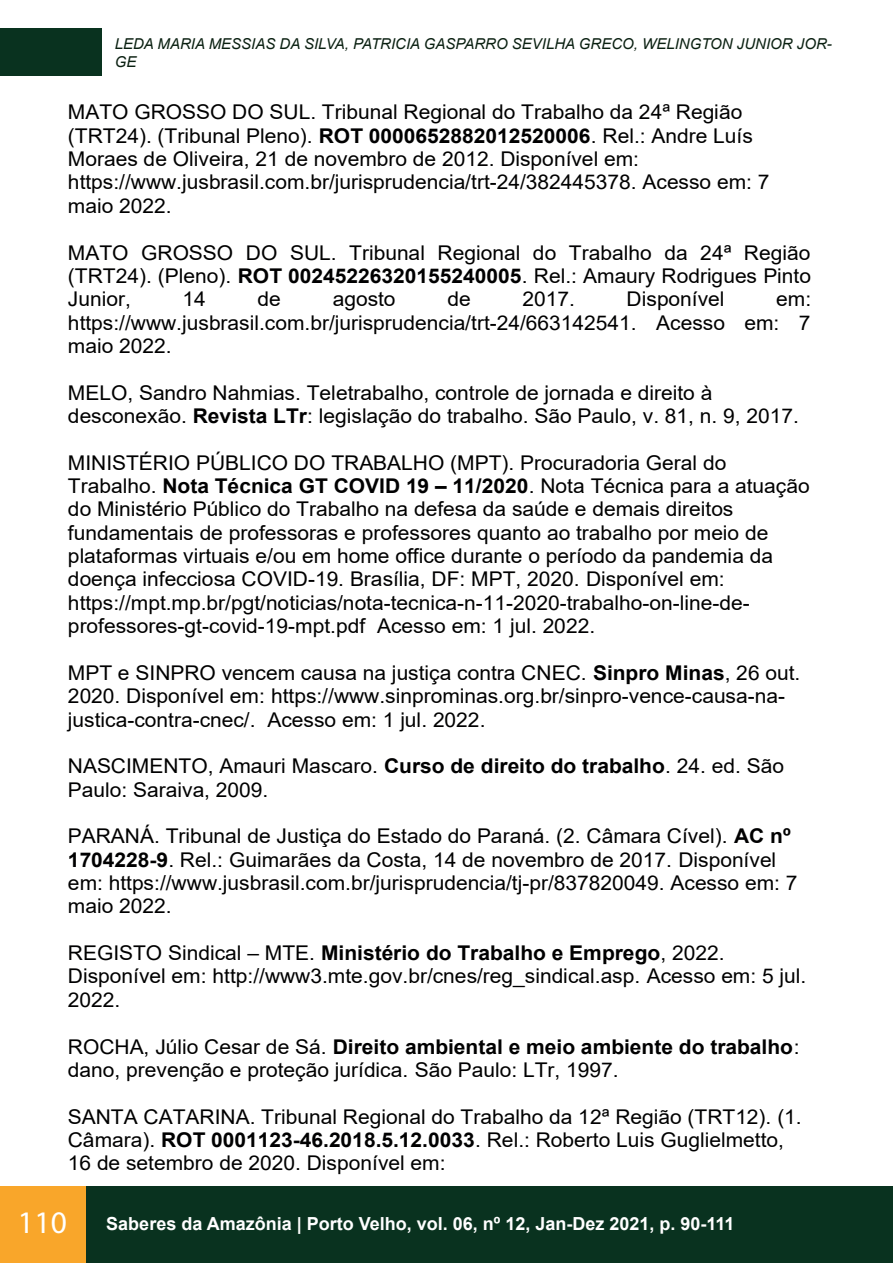
<style>
.page{position:relative;width:893px;height:1263px;background:#fff}
.page>*{position:absolute;margin:0;border:0;box-sizing:border-box;transform-origin:0 0}
.t1{font:20.25px/23.4px "Arial";color:#000001}
.t2{font:700 18px "Arial";color:#fff}
.t3{font:italic 15px/18px "Arial";color:#0a2011}
.s1{font-weight:700}
.s2{font-family:"Myriad Pro";font-weight:400;font-size:31.5px}
</style>
<div class="page">
<div style="left:0;top:28px;width:101px;height:48px;background:#09321f"></div>
<div style="left:0;top:1186px;width:893px;height:77px;background:#09321f"></div>
<div style="left:0;top:1186px;width:85px;height:77px;background:#f9a62a"></div>
<p class="t3" style="left:115px;top:34px;width:719px">LEDA MARIA MESSIAS DA SILVA, PATRICIA GASPARRO SEVILHA GRECO, WELINGTON JUNIOR JOR-<br>GE</p>
<p class="t1" style="left:68px;top:101px;width:703px">MATO GROSSO DO SUL. Tribunal Regional do Trabalho da 24ª Região (TRT24). (Tribunal Pleno). <span class="s1">ROT 0000652882012520006</span>. Rel.: Andre Luís Moraes de Oliveira, 21 de novembro de 2012. Disponível em: https://www.jusbrasil.com.br/jurisprudencia/trt-24/382445378. Acesso em: 7 maio 2022.</p>
<p class="t1" style="left:68px;top:241px;width:745px;text-align:justify">MATO GROSSO DO SUL. Tribunal Regional do Trabalho da 24ª Região (TRT24). (Pleno). <span class="s1">ROT 00245226320155240005</span>. Rel.: Amaury Rodrigues Pinto Junior,</p>
<p class="t1" style="left:183px;top:288px;width:25px">14</p>
<p class="t1" style="left:258px;top:288px;width:25px">de</p>
<p class="t1" style="left:333px;top:288px;width:64px">agosto</p>
<p class="t1" style="left:447px;top:288px;width:25px">de</p>
<p class="t1" style="left:522px;top:288px;width:54px">2017.</p>
<p class="t1" style="left:627px;top:288px;width:99px">Disponível</p>
<p class="t1" style="left:68px;top:288px;width:745px;text-align:justify;text-indent:708px">em: https://www.jusbrasil.com.br/jurisprudencia/trt-24/663142541. Acesso em: 7 maio 2022.</p>
<p class="t1" style="left:68px;top:381px;width:732px">MELO, Sandro Nahmias. Teletrabalho, controle de jornada e direito à desconexão. <span class="s1">Revista LTr</span>: legislação do trabalho. São Paulo, v. 81, n. 9, 2017.</p>
<p class="t1" style="left:68px;top:451px;width:743px">MINISTÉRIO PÚBLICO DO TRABALHO (MPT). Procuradoria Geral do Trabalho. <span class="s1">Nota Técnica GT COVID 19 – 11/2020</span>. Nota Técnica para a atuação do Ministério Público do Trabalho na defesa da saúde e demais direitos fundamentais de professoras e professores quanto ao trabalho por meio de plataformas virtuais e/ou em home office durante o período da pandemia da doença infecciosa COVID-19. Brasília, DF: MPT, 2020. Disponível em: https://mpt.mp.br/pgt/noticias/nota-tecnica-n-11-2020-trabalho-on-line-de&shy;professores-gt-covid-19-mpt.pdf Acesso em: 1 jul. 2022.</p>
<p class="t1" style="left:68px;top:661px;width:734px">MPT e SINPRO vencem causa na justiça contra CNEC. <span class="s1">Sinpro Minas</span>, 26 out.<br>2020. Disponível em: https://www.sinprominas.org.br/sinpro-vence-causa-na&shy;justica-contra-cnec/. Acesso em: 1 jul. 2022.</p>
<p class="t1" style="left:68px;top:755px;width:718px">NASCIMENTO, Amauri Mascaro. <span class="s1">Curso de direito do trabalho</span>. 24. ed. São<br>Paulo: Saraiva, 2009.</p>
<p class="t1" style="left:68px;top:825px;width:731px">PARANÁ. Tribunal de Justiça do Estado do Paraná. (2. Câmara Cível). <span class="s1">AC nº 1704228-9</span>. Rel.: Guimarães da Costa, 14 de novembro de 2017. Disponível em: https://www.jusbrasil.com.br/jurisprudencia/tj-pr/837820049. Acesso em: 7 maio 2022.</p>
<p class="t1" style="left:68px;top:941px;width:740px">REGISTO Sindical – MTE. <span class="s1">Ministério do Trabalho e Emprego</span>, 2022.<br>Disponível em: http://www3.mte.gov.br/cnes/reg_sindical.asp. Acesso em: 5 jul.<br>2022.</p>
<p class="t1" style="left:68px;top:1035px;width:733px">ROCHA, Júlio Cesar de Sá. <span class="s1">Direito ambiental e meio ambiente do trabalho</span>: dano, prevenção e proteção jurídica. São Paulo: LTr, 1997.</p>
<p class="t1" style="left:68px;top:1105px;width:735px">SANTA CATARINA. Tribunal Regional do Trabalho da 12ª Região (TRT12). (1.<br>Câmara). <span class="s1">ROT 0001123-46.2018.5.12.0033</span>. Rel.: Roberto Luis Guglielmetto,<br>16 de setembro de 2020. Disponível em:</p>
<p class="t2" style="left:18px;top:1211px;width:718px"><span class="s2">110</span> Saberes da Amazônia | Porto Velho, vol. 06, nº 12, Jan-Dez 2021, p. 90-111</p>
</div>
